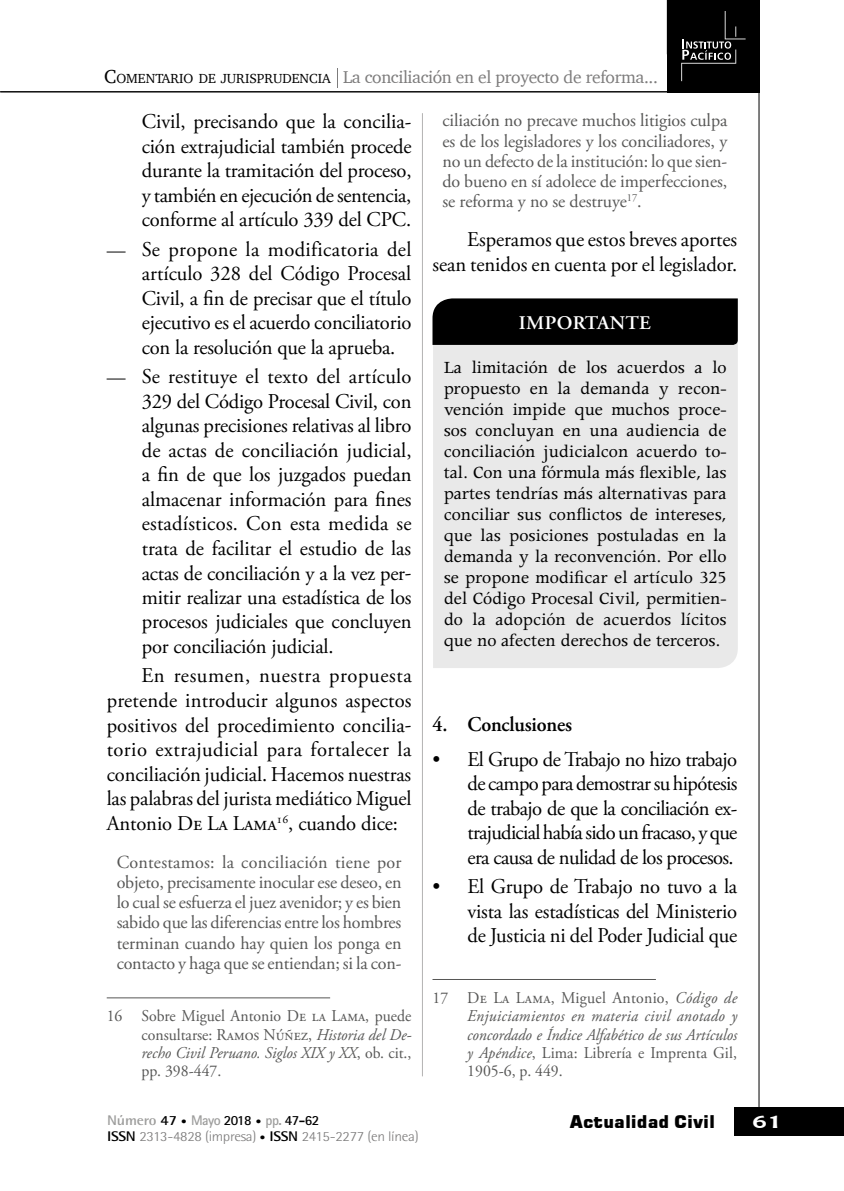
<style>
.page{position:relative;width:844px;height:1191px;background:#fff}
.page>*{position:absolute;margin:0;border:0;box-sizing:border-box;transform-origin:0 0}
.t1{font:21px/24.5px "Adobe Garamond Pro";letter-spacing:-.01em;color:#000;text-align:justify}
.t2{font:600 21px "Adobe Garamond Pro";letter-spacing:-.01em;color:#000;scale:.96 1}
.t3{font:19.25px/21px "Apollo MT Std";color:#000;text-align:justify}
.t4{font:600 19.25px "Adobe Garamond Pro";letter-spacing:.015em;color:#fff}
.t5{font:18.38px/20.1px "Adobe Garamond Pro";letter-spacing:-.005em;color:#575756;text-align:justify}
.t6{font:17.5px "Charter";letter-spacing:-.02em;color:#7c7b7b}
.t7{font:17.5px "Square 721 Blk";color:#000}
.t8{font:700 17.5px "Chianti BT";color:#fff;scale:1.45 1}
.t9{font:italic 16.45px/18.4px "Adobe Garamond Pro";color:#575756;text-align:justify;scale:.96 1}
.t10{font:16.45px/18.4px "Adobe Garamond Pro";color:#575756;text-align:justify;scale:.96 1}
.t11{font:300 14px "Rotis Semi Sans Std";letter-spacing:-.02em;color:#7c7b7b;scale:1.1 1}
.t12{font:700 14px "Rotis Sans Serif Std";letter-spacing:-.04em;color:#000}
.t13{font:13.47px "Charter";color:#000}
.s1{font-size:19.25px}
.s2{font-style:italic}
.s3{font-style:normal}
.s4{font-family:"Rotis Semi Sans Std";color:#9d9d9c}
.s5{font-family:"Rotis Semi Sans Std"}
.s6{font-family:"Rotis Semi Sans Std";font-size:10.5px}
.s7{color:#9d9d9c}
.s8{font-weight:700;color:#000}
.s9{font-weight:700;font-size:10.5px;color:#000}
</style>
<div class="page">
<div style="left:734px;top:1107px;width:109px;height:29px;background:#000"></div>
<hr style="left:758px;top:92px;width:1px;height:1015px;background:#000">
<div style="left:667px;top:0;width:92px;height:92px;background:#000"></div>
<svg style="left:681px;top:11px;width:65px;height:70px"></svg>
<hr style="left:422px;top:113px;width:1px;height:963px;background:#b3b2b2">
<hr style="left:0;top:91px;width:759px;height:1px;background:#000">
<svg style="left:337px;top:68px;width:1px;height:20px"></svg>
<hr style="left:107px;top:997px;width:223px;height:1px;background:#575756">
<div style="left:433px;top:345px;width:304px;height:323px;background:#e9e9e9"></div>
<div style="left:432px;top:298px;width:305px;height:47px;background:#000"></div>
<hr style="left:432px;top:979px;width:223px;height:1px;background:#575756">
<p class="t6" style="left:343px;top:62px;width:316px">La conciliación en el proyecto de reforma...</p>
<p class="t13" style="left:104px;top:67px;width:228px"><span class="s1">C</span>OMENTARIO DE JURISPRUDENCIA</p>
<p class="t1" style="left:142px;top:110px;width:271px">Civil, precisando que la concilia&shy;ción extrajudicial también procede durante la tramitación del proceso, y también en ejecución de sentencia, conforme al artículo 339 del CPC.</p>
<p class="t1" style="left:142px;top:238px;width:271px;text-indent:-35px"><span class="s1">—</span> Se propone la modificatoria del artículo 328 del Código Procesal Civil, a fin de precisar que el título ejecutivo es el acuerdo conciliatorio con la resolución que la aprueba.</p>
<p class="t1" style="left:142px;top:365px;width:271px;text-indent:-35px"><span class="s1">—</span> Se restituye el texto del artículo 329 del Código Procesal Civil, con algunas precisiones relativas al libro de actas de conciliación judicial, a fin de que los juzgados puedan almacenar información para fines estadísticos. Con esta medida se trata de facilitar el estudio de las actas de conciliación y a la vez per&shy;mitir realizar una estadística de los procesos judiciales que concluyen por conciliación judicial.</p>
<p class="t1" style="left:107px;top:664px;width:306px;text-indent:35px">En resumen, nuestra propuesta pretende introducir algunos aspectos positivos del procedimiento concilia&shy;torio extrajudicial para fortalecer la conciliación judicial. Hacemos nuestras las palabras del jurista mediático Miguel Antonio De La Lama<sup>16</sup>, cuando dice:</p>
<p class="t5" style="left:117px;top:852px;width:286px">Contestamos: la conciliación tiene por objeto, precisamente inocular ese deseo, en lo cual se esfuerza el juez avenidor; y es bien sabido que las diferencias entre los hombres terminan cuando hay quien los ponga en contacto y haga que se entiendan; si la con-</p>
<p class="t10" style="left:141px;top:1007px;width:283px;text-indent:-35px">16 Sobre Miguel Antonio De la Lama, puede consultarse: Ramos Núñez, <span class="s2">Historia del De&shy;recho Civil Peruano. Siglos XIX y XX</span>, ob. cit., pp. 398-447.</p>
<p class="t5" style="left:442px;top:111px;width:286px">ciliación no precave muchos litigios culpa es de los legisladores y los conciliadores, y no un defecto de la institución: lo que sien&shy;do bueno en sí adolece de imperfecciones, se reforma y no se destruye<sup>17</sup>.</p>
<p class="t1" style="left:432px;top:228px;width:306px;text-align:right">Esperamos que estos breves aportes sean tenidos en cuenta por el legislador.</p>
<p class="t4" style="left:519px;top:312px;width:133px">IMPORTANTE</p>
<p class="t3" style="left:443px;top:358px;width:284px">La limitación de los acuerdos a lo propuesto en la demanda y recon&shy;vención impide que muchos proce&shy;sos concluyan en una audiencia de conciliación judicialcon acuerdo to&shy;tal. Con una fórmula más flexible, las partes tendrías más alternativas para conciliar sus conflictos de intereses, que las posiciones postuladas en la demanda y la reconvención. Por ello se propone modificar el artículo 325 del Código Procesal Civil, permitien&shy;do la adopción de acuerdos lícitos que no afecten derechos de terceros.</p>
<p class="t2" style="left:432px;top:712px;width:147px">4. Conclusiones</p>
<p class="t1" style="left:467px;top:747px;width:271px;text-indent:-35px">• El Grupo de Trabajo no hizo trabajo de campo para demostrar su hipótesis de trabajo de que la conciliación ex&shy;trajudicial había sido un fracaso, y que era causa de nulidad de los procesos.</p>
<p class="t1" style="left:467px;top:875px;width:271px;text-indent:-35px">• El Grupo de Trabajo no tuvo a la vista las estadísticas del Ministerio de Justicia ni del Poder Judicial que</p>
<p class="t9" style="left:467px;top:989px;width:283px;text-indent:-35px"><span class="s3">17 De La Lama, Miguel Antonio,</span> Código de Enjuiciamientos en materia civil anotado y concordado e Índice Alfabético de sus Artículos y Apéndice<span class="s3">, Lima: Librería e Imprenta Gil, 1905-6, p. 449.</span></p>
<p class="t12" style="left:107px;top:1111px;width:213px"><span class="s4">Número</span> <span class="s5">47</span> <span class="s6">•</span> <span class="s7">Mayo</span> 2018 <span class="s6">•</span> <span class="s7">pp.</span> 47-62</p>
<p class="t11" style="left:107px;top:1128px;width:285px"><span class="s8">ISSN</span> 2313-4828 (impresa) <span class="s9">•</span> <span class="s8">ISSN</span> 2415-2277 (en línea)</p>
<p class="t7" style="left:569px;top:1111px;width:147px">Actualidad Civil</p>
<p class="t8" style="left:751px;top:1109px;width:23px">61</p>
</div>
